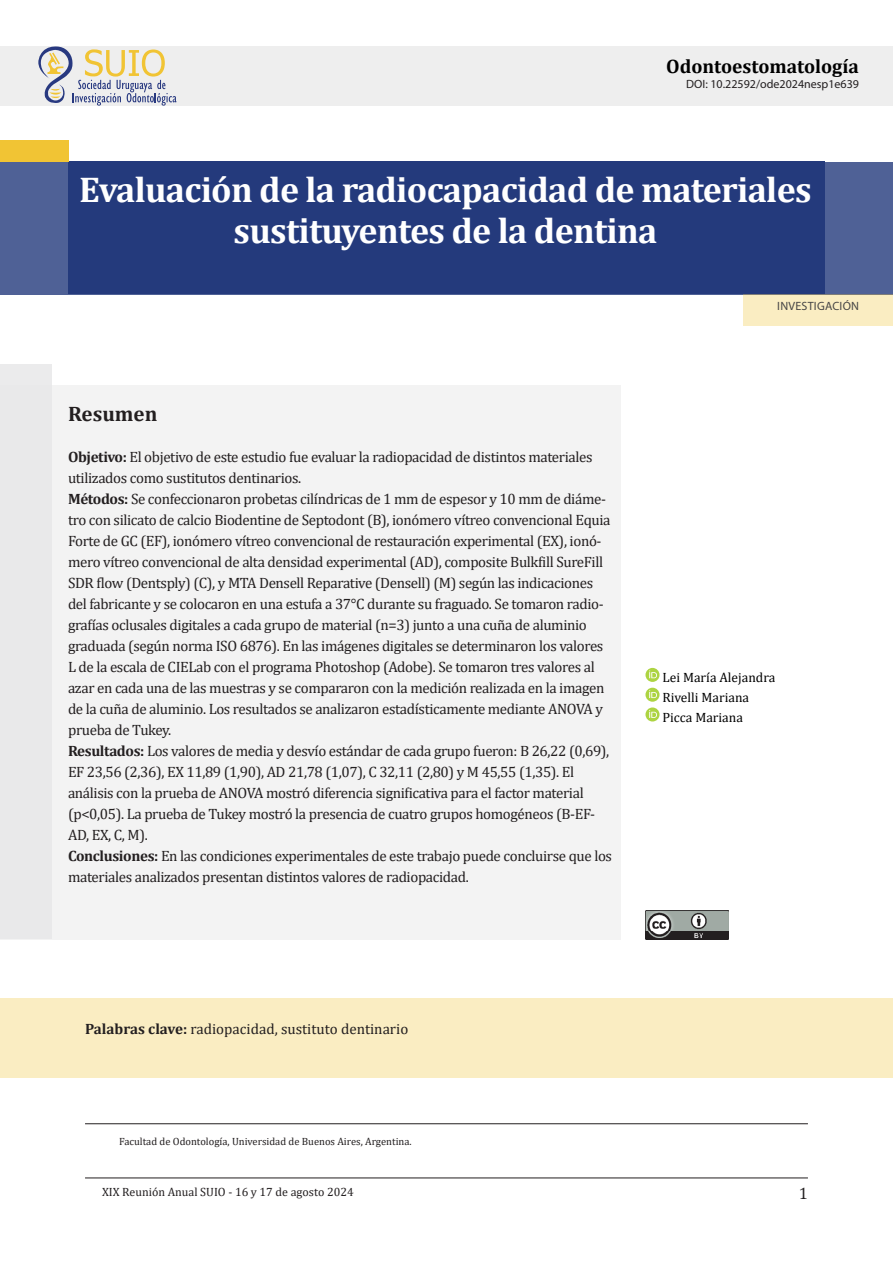
<style>
.page{position:relative;width:893px;height:1263px;background:#fff}
.page>*{position:absolute;margin:0;border:0;box-sizing:border-box;transform-origin:0 0}
.t1{font:700 36px "Cambria";letter-spacing:-.02em;color:#fff}
.t2{font:700 21px "Cambria";color:#231f20}
.t3{font:700 19.5px "Cambria";color:#000}
.t4{font:16.5px "Cambria";color:#231f20}
.t5{font:15px/21px "Cambria";letter-spacing:-.025em;color:#231f20}
.t6{font:15px "Cambria";color:#231f20}
.t7{font:13.5px "Cambria";color:#000}
.t8{font:12px "Cambria";color:#231f20}
.t9{font:12px "Myriad Pro";color:#231f20}
.t10{font:12px "Myriad Pro";letter-spacing:.02em;color:#474646}
.t11{font:10.5px "Cambria";color:#231f20}
.s1{font-weight:700}
</style>
<div class="page">
<div style="left:0;top:999px;width:893px;height:79px;background:#faedc2"></div>
<div style="left:0;top:385px;width:621px;height:554px;background:#f3f3f3"></div>
<hr style="left:85px;top:1177px;width:723px;height:1px;background:#231f20">
<hr style="left:85px;top:1123px;width:723px;height:1px;background:#231f20">
<svg style="left:645px;top:668px;width:14px;height:14px"></svg>
<svg style="left:645px;top:688px;width:14px;height:33px"></svg>
<div style="left:0;top:47px;width:893px;height:59px;background:#eee"></div>
<img style="left:645px;top:910px;width:83px;height:29px">
<div style="left:0;top:364px;width:51px;height:575px;background:#e7e7e8"></div>
<svg style="left:38px;top:46px;width:139px;height:60px"></svg>
<svg style="left:0;top:162px;width:893px;height:133px;fill:#243a7c"></svg>
<div style="left:744px;top:294px;width:149px;height:31px;background:#faedc2"></div>
<div style="left:0;top:140px;width:68px;height:21px;background:#f1c434"></div>
<p class="t3" style="left:666px;top:52px;width:194px">Odontoestomatología</p>
<p class="t9" style="left:686px;top:76px;width:174px">DOI: 10.22592/ode2024nesp1e639</p>
<p class="t1" style="left:79px;top:164px;width:734px">Evaluación de la radiocapacidad de materiales</p>
<p class="t1" style="left:234px;top:205px;width:425px">sustituyentes de la dentina</p>
<p class="t2" style="left:68px;top:399px;width:91px">Resumen</p>
<p class="t5" style="left:68px;top:446px;width:526px"><span class="s1">Objetivo:</span> El objetivo de este estudio fue evaluar la radiopacidad de distintos materiales utilizados como sustitutos dentinarios.</p>
<p class="t5" style="left:68px;top:488px;width:544px"><span class="s1">Métodos:</span> Se confeccionaron probetas cilíndricas de 1 mm de espesor y 10 mm de diáme&shy;tro con silicato de calcio Biodentine de Septodont (B), ionómero vítreo convencional Equia Forte de GC (EF), ionómero vítreo convencional de restauración experimental (EX), ionó&shy;mero vítreo convencional de alta densidad experimental (AD), composite Bulkfill SureFill SDR flow (Dentsply) (C), y MTA Densell Reparative (Densell) (M) según las indicaciones del fabricante y se colocaron en una estufa a 37°C durante su fraguado. Se tomaron radio&shy;grafías oclusales digitales a cada grupo de material (n=3) junto a una cuña de aluminio graduada (según norma ISO 6876). En las imágenes digitales se determinaron los valores L de la escala de CIELab con el programa Photoshop (Adobe). Se tomaron tres valores al azar en cada una de las muestras y se compararon con la medición realizada en la imagen de la cuña de aluminio. Los resultados se analizaron estadísticamente mediante ANOVA y prueba de Tukey.</p>
<p class="t5" style="left:68px;top:740px;width:543px"><span class="s1">Resultados:</span> Los valores de media y desvío estándar de cada grupo fueron: B 26,22 (0,69), EF 23,56 (2,36), EX 11,89 (1,90), AD 21,78 (1,07), C 32,11 (2,80) y M 45,55 (1,35). El análisis con la prueba de ANOVA mostró diferencia significativa para el factor material (p&lt;0,05). La prueba de Tukey mostró la presencia de cuatro grupos homogéneos (B-EF-AD, EX, C, M).</p>
<p class="t5" style="left:68px;top:845px;width:546px"><span class="s1">Conclusiones:</span> En las condiciones experimentales de este trabajo puede concluirse que los materiales analizados presentan distintos valores de radiopacidad.</p>
<p class="t10" style="left:777px;top:299px;width:83px">INVESTIGACIÓN</p>
<p class="t7" style="left:662px;top:669px;width:114px">Lei María Alejandra</p>
<p class="t7" style="left:662px;top:689px;width:88px">Rivelli Mariana</p>
<p class="t7" style="left:662px;top:709px;width:82px">Picca Mariana</p>
<p class="t6" style="left:85px;top:1020px;width:325px"><span class="s1">Palabras clave:</span> radiopacidad, sustituto dentinario</p>
<p class="t11" style="left:119px;top:1135px;width:294px">Facultad de Odontología, Universidad de Buenos Aires, Argentina.</p>
<p class="t8" style="left:102px;top:1184px;width:253px">XIX Reunión Anual SUIO - 16 y 17 de agosto 2024</p>
<p class="t4" style="left:799px;top:1184px;width:11px">1</p>
</div>
